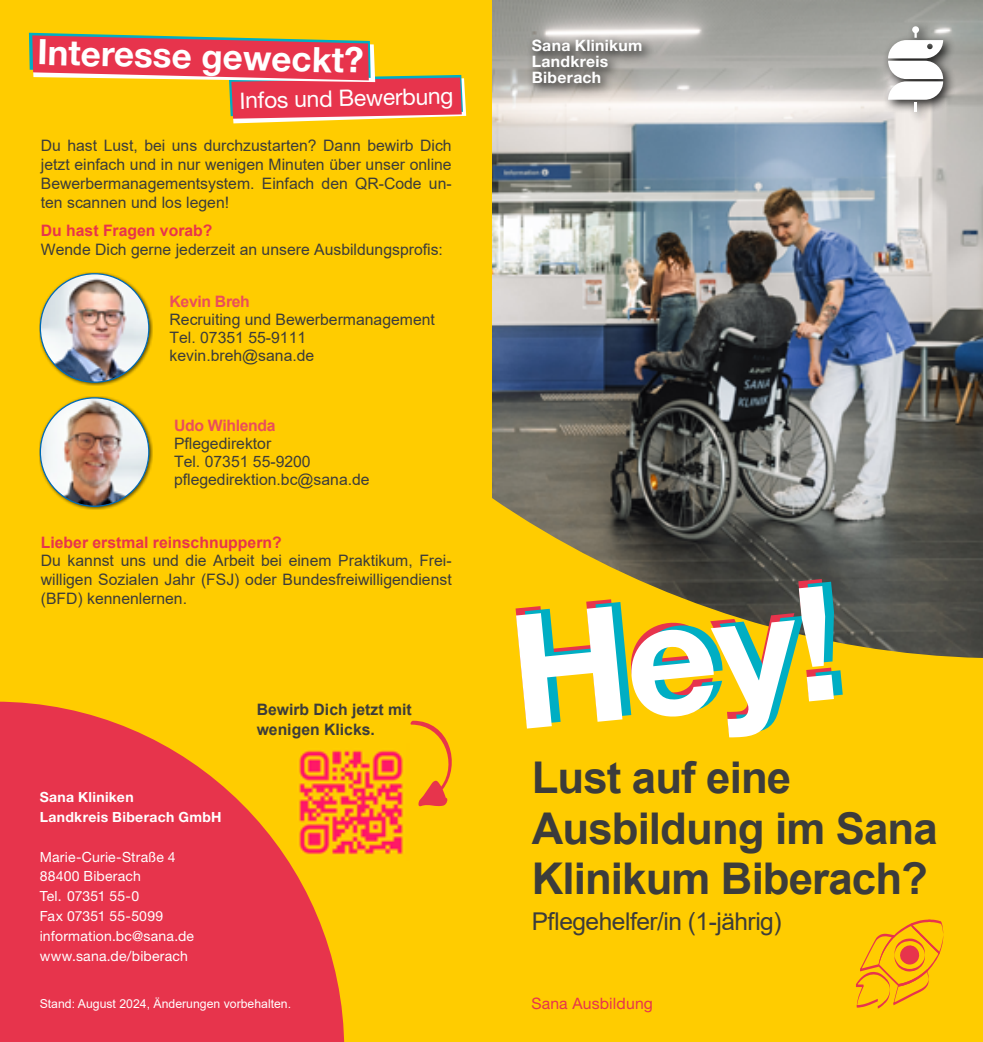
<style>
.page{position:relative;width:983px;height:1042px;background:#fff}
.page>*{position:absolute;margin:0;border:0;box-sizing:border-box;transform-origin:0 0}
.t1{font:700 43.75px/50.8px "Arial";letter-spacing:-.02em;color:#3c3c3b}
.t2{font:700 35px "Helvetica Neue LT Pro";color:#fff}
.t3{font:24.5px "Arial";letter-spacing:-.02em;color:#3c3c3b}
.t4{font:22.75px "Helvetica Neue LT Pro";color:#fff}
.t5{font:15.75px/18.9px "Arial";color:#3c3c3b;text-align:justify}
.t6{font:700 15.75px "Arial";color:#e7344c}
.t7{font:700 15.75px/20.1px "Arial";color:#3c3c3b}
.t8{font:700 15.75px/15.8px "Helvetica Neue LT Pro";letter-spacing:.02em;color:#fff}
.t9{font:700 15.75px "Arial";letter-spacing:-.02em;color:#ea4e5b}
.t10{font:15.75px "Helvetica Neue LT Pro";letter-spacing:.01em;color:#e7344c}
.t11{font:14px/19.8px "Helvetica Neue LT Pro";letter-spacing:.015em;color:#fff}
.t12{font:700 14px/19.8px "Helvetica Neue LT Pro";letter-spacing:.025em;color:#fff}
.t13{font:12.25px "Arial";color:#fff}
</style>
<div class="page">
<div style="left:491px;top:0;width:491px;height:1042px;background:#fc0"></div>
<img style="left:492px;top:0;width:490px;height:658px">
<div style="left:0;top:0;width:491px;height:1042px;background:#fc0"></div>
<div style="left:39px;top:272px;width:114px;height:114px;background:#000;opacity:.6"></div>
<img style="left:40px;top:274px;width:109px;height:108px;border-radius:54px">
<div style="left:39px;top:396px;width:114px;height:114px;background:#000;opacity:.6"></div>
<img style="left:40px;top:398px;width:109px;height:108px;border-radius:54px">
<div style="left:526px;top:35px;width:128px;height:61px;background:#000;opacity:.85"></div>
<svg style="left:515px;top:579px;width:318px;height:79px"></svg>
<svg style="left:524px;top:582px;width:318px;height:118px"></svg>
<svg style="left:516px;top:586px;width:317px;height:151px"></svg>
<svg style="left:856px;top:919px;width:87px;height:89px"></svg>
<div style="left:881px;top:21px;width:74px;height:103px;background:#000;opacity:.85"></div>
<svg style="left:887px;top:26px;width:55px;height:85px;background:#cececd"></svg>
<svg style="left:29px;top:33px;width:437px;height:90px"></svg>
<svg style="left:0;top:701px;width:344px;height:341px;fill:#e7344c"></svg>
<svg style="left:410px;top:720px;width:42px;height:87px"></svg>
<img style="left:292px;top:744px;width:111px;height:117px">
<h2 class="t2" style="left:38px;top:32px;width:327px;rotate:1deg">Interesse geweckt?</h2>
<h3 class="t4" style="left:239px;top:86px;width:215px;rotate:-1deg">Infos und Bewerbung</h3>
<p class="t5" style="left:41px;top:136px;width:412px">Du hast Lust, bei uns durchzustarten? Dann bewirb Dich jetzt einfach und in nur wenigen Minuten über unser online Bewerbermanagementsystem. Einfach den QR-Code un&shy;ten scannen und los legen!</p>
<p class="t6" style="left:41px;top:219px;width:173px">Du hast Fragen vorab?</p>
<p class="t5" style="left:41px;top:240px;width:403px">Wende Dich gerne jederzeit an unsere Ausbildungsprofis:</p>
<p class="t9" style="left:169px;top:290px;width:82px">Kevin Breh</p>
<p class="t5" style="left:169px;top:310px;width:267px;line-height:18px;text-align:left">Recruiting und Bewerbermanagement<br>Tel. 07351 55-9111 kevin.breh@sana.de</p>
<p class="t9" style="left:174px;top:414px;width:103px">Udo Wihlenda</p>
<p class="t5" style="left:174px;top:434px;width:197px;line-height:18px;text-align:left">Pflegedirektor<br>Tel. 07351 55-9200 pflegedirektion.bc@sana.de</p>
<p class="t6" style="left:41px;top:531px;width:242px">Lieber erstmal reinschnuppern?</p>
<p class="t5" style="left:41px;top:551px;width:412px">Du kannst uns und die Arbeit bei einem Praktikum, Frei&shy;willigen Sozialen Jahr (FSJ) oder Bundesfreiwilligendienst (BFD) kennenlernen.</p>
<p class="t7" style="left:256px;top:699px;width:156px">Bewirb Dich jetzt mit wenigen Klicks.</p>
<p class="t12" style="left:40px;top:787px;width:183px">Sana Kliniken<br>Landkreis Biberach GmbH</p>
<p class="t11" style="left:40px;top:846px;width:156px">Marie-Curie-Straße 4<br>88400 Biberach<br>Tel. 07351 55-0<br>Fax 07351 55-5099 information.bc@sana.de www.sana.de/biberach</p>
<p class="t13" style="left:40px;top:995px;width:253px">Stand: August 2024, Änderungen vorbehalten.</p>
<p class="t8" style="left:531px;top:38px;width:112px">Sana Klinikum<br>Landkreis<br>Biberach</p>
<h1 class="t1" style="left:531px;top:752px;width:407px">Lust auf eine<br>Ausbildung im Sana<br>Klinikum Biberach?</h1>
<h3 class="t3" style="left:531px;top:904px;width:251px">Pflegehelfer/in (1-jährig)</h3>
<p class="t10" style="left:531px;top:993px;width:123px">Sana Ausbildung</p>
</div>
